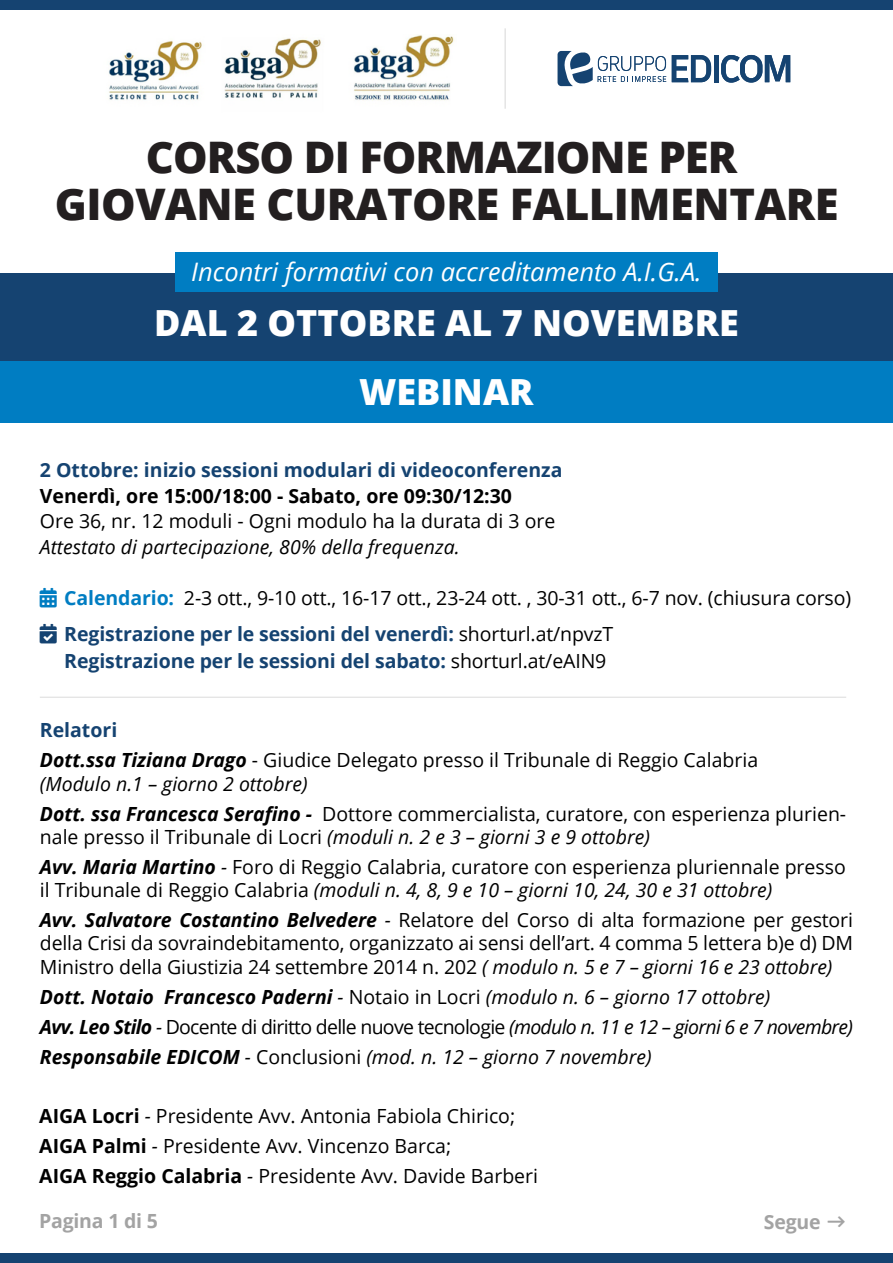
<style>
.page{position:relative;width:893px;height:1263px;background:#fff}
.page>*{position:absolute;margin:0;border:0;box-sizing:border-box;transform-origin:0 0}
.t1{font:800 43.5px/47.2px "Open Sans";letter-spacing:-.01em;color:#231f20;text-align:center}
.t2{font:800 36px/68.6px "Open Sans";color:#fff;text-align:center}
.t3{font:italic 25.5px "Open Sans";color:#fff}
.t4{font:19.5px/30px "Open Sans";color:#000}
.t5{font:italic 19.5px/30px "Open Sans";color:#000}
.t6{font:700 19.5px "Open Sans";color:#154371}
.t7{font:700 19.5px "Open Sans";color:#000}
.t8{font:700 19.5px "Open Sans";letter-spacing:-.01em;color:#a3a3a3}
.s1{font-weight:700;color:#007dc2}
.s2{font-weight:700;color:#154371}
.s3{font-weight:400;color:#000}
.s4{font-weight:700;font-style:italic}
.s5{font-style:italic}
.s6{font-weight:700}
.s7{font-style:normal}
</style>
<div class="page">
<div style="left:0;top:273px;width:893px;height:88px;background:#154371"></div>
<div style="left:0;top:1253px;width:893px;height:10px;background:#154371"></div>
<div style="left:0;top:0;width:893px;height:10px;background:#154371"></div>
<div style="left:0;top:361px;width:893px;height:62px;background:#007dc2"></div>
<div style="left:175px;top:252px;width:542px;height:39px;background:#007dc2"></div>
<hr style="left:40px;top:697px;width:806px;height:1px;background:#dbdbdb">
<svg style="left:672px;top:55px;width:39px;height:27px"></svg>
<hr style="left:714px;top:55px;width:4px;height:27px;background:#154371">
<svg style="left:721px;top:55px;width:69px;height:28px"></svg>
<svg style="left:557px;top:51px;width:109px;height:35px"></svg>
<hr style="left:505px;top:28px;width:1px;height:81px;background:#d8d8d8">
<img style="left:109px;top:35px;width:346px;height:66px">
<h1 class="t1" style="left:55px;top:131px;width:785px">CORSO DI FORMAZIONE PER<br>GIOVANE CURATORE FALLIMENTARE</h1>
<h3 class="t3" style="left:191px;top:254px;width:512px">Incontri formativi con accreditamento A.I.G.A.</h3>
<h2 class="t2" style="left:154px;top:287px;width:586px">DAL 2 OTTOBRE AL 7 NOVEMBRE<br>WEBINAR</h2>
<p class="t6" style="left:40px;top:456px;width:524px">2 Ottobre: inizio sessioni modulari di videoconferenza</p>
<p class="t7" style="left:40px;top:482px;width:474px">Venerdì, ore 15:00/18:00 - Sabato, ore 09:30/12:30</p>
<p class="t4" style="left:40px;top:506px;width:517px">Ore 36, nr. 12 moduli - Ogni modulo ha la durata di 3 ore</p>
<p class="t5" style="left:40px;top:531px;width:421px">Attestato di partecipazione, 80% della frequenza.</p>
<p class="t4" style="left:64px;top:579px;width:788px;line-height:36.8px"><span class="s1">Calendario:</span> 2-3 ott., 9-10 ott., 16-17 ott., 23-24 ott. , 30-31 ott., 6-7 nov. (chiusura corso)<br><span class="s2">Registrazione per le sessioni del venerdì:</span> shorturl.at/npvzT</p>
<p class="t6" style="left:64px;top:648px;width:544px">Registrazione per le sessioni del sabato: <span class="s3">shorturl.at/eAIN9</span></p>
<p class="t4" style="left:40px;top:715px;width:720px"><span class="s2">Relatori<br></span><span class="s4">Dott.ssa Tiziana Drago</span> - Giudice Delegato presso il Tribunale di Reggio Calabria</p>
<p class="t4" style="left:40px;top:768px;width:808px"><span class="s5">(Modulo n.1 – giorno 2 ottobre)<br></span><span class="s4">Dott. ssa Francesca Serafino -</span> Dottore commercialista, curatore, con esperienza plurien-</p>
<p class="t4" style="left:40px;top:821px;width:807px">nale presso il Tribunale di Locri <span class="s5">(moduli n. 2 e 3 – giorni 3 e 9 ottobre)<br></span><span class="s4">Avv. Maria Martino</span> <span class="s5">-</span> Foro di Reggio Calabria, curatore con esperienza pluriennale presso</p>
<p class="t4" style="left:40px;top:874px;width:815px">il Tribunale di Reggio Calabria <span class="s5">(moduli n. 4, 8, 9 e 10 – giorni 10, 24, 30 e 31 ottobre)<br></span><span class="s4">Avv. Salvatore Costantino Belvedere</span> <span class="s5">-</span> Relatore del Corso di alta formazione per gestori</p>
<p class="t4" style="left:40px;top:931px;width:815px;line-height:23.2px">della Crisi da sovraindebitamento, organizzato ai sensi dell’art. 4 comma 5 lettera b)e d) DM<br>Ministro della Giustizia 24 settembre 2014 n. 202 <span class="s5">( modulo n. 5 e 7 – giorni 16 e 23 ottobre)</span></p>
<p class="t5" style="left:40px;top:981px;width:815px"><span class="s6">Dott. Notaio Francesco Paderni</span> - <span class="s7">Notaio in Locri</span> (modulo n. 6 – giorno 17 ottobre)<br><span class="s6">Avv. Leo Stilo</span> - <span class="s7">Docente di diritto delle nuove tecnologie</span> (modulo n. 11 e 12 – giorni 6 e 7 novembre)<br><span class="s6">Responsabile EDICOM</span> - <span class="s7">Conclusioni</span> (mod. n. 12 – giorno 7 novembre)</p>
<p class="t4" style="left:39px;top:1100px;width:500px"><span class="s6">AIGA Locri</span> <span class="s5">-</span> Presidente Avv. Antonia Fabiola Chirico;<br><span class="s6">AIGA Palmi</span> <span class="s5">-</span> Presidente Avv. Vincenzo Barca;<br><span class="s6">AIGA Reggio Calabria</span> <span class="s5">-</span> Presidente Avv. Davide Barberi</p>
<p class="t8" style="left:39px;top:1207px;width:121px">Pagina 1 di 5</p>
<p class="t8" style="left:764px;top:1208px;width:58px">Segue</p>
</div>
